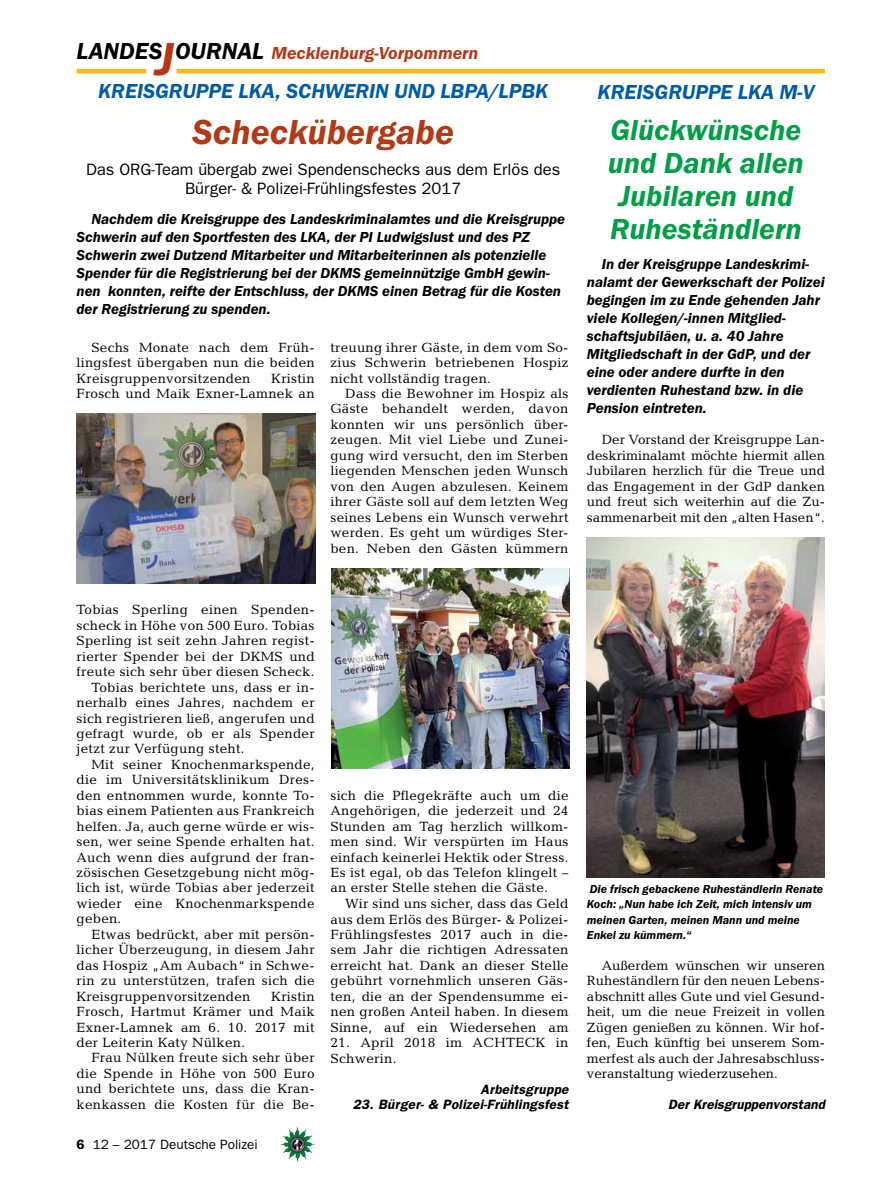
<style>
.page{position:relative;width:893px;height:1191px;background:#fff}
.page>*{position:absolute;margin:0;border:0;box-sizing:border-box;transform-origin:0 0}
.t1{font:italic 600 36px "Franklin Gothic Itc T";color:#b33916}
.t2{font:italic 600 30px/33px "Franklin Gothic Itc T";color:#009f47;text-align:center}
.t3{font:italic 600 21px "Franklin Gothic Itc T";color:#005baa}
.t4{font:italic 600 18px "Franklin Gothic Itc T";color:#b33916}
.t5{font:16.5px/18.8px "Franklin Gothic";color:#000;text-align:center}
.t6{font:italic 600 15px/18px "Franklin Gothic Itc T";color:#000}
.t7{font:13.5px/15.5px "Candida";letter-spacing:.02em;color:#000;text-align:justify}
.t8{font:italic 600 13.5px "Franklin Gothic";letter-spacing:.02em;color:#000}
.t9{font:13.5px "Franklin Gothic";color:#000}
.t10{font:italic 600 13.5px "Franklin Gothic";color:#000}
.t11{font:italic 600 12px/15.5px "Franklin Gothic Itc T";color:#000}
.s1{font-size:24px;color:#000}
.s2{font-size:48px}
.s3{font-weight:600}
</style>
<div class="page">
<hr style="left:77px;top:69px;width:69px;height:4px;background:#fdb913">
<hr style="left:176px;top:69px;width:649px;height:4px;background:#fdb913">
<img style="left:281px;top:1128px;width:16px;height:24px">
<img style="left:77px;top:413px;width:238px;height:170px">
<img style="left:331px;top:568px;width:238px;height:201px">
<img style="left:587px;top:537px;width:238px;height:340px">
<h3 class="t4" style="left:77px;top:42px;width:403px"><span class="s1">LANDES</span><span class="s2">J</span><span class="s1">OURNAL</span> Mecklenburg-Vorpommern</h3>
<h3 class="t3" style="left:98px;top:79px;width:452px">KREISGRUPPE LKA, SCHWERIN UND LBPA/LPBK</h3>
<h1 class="t1" style="left:192px;top:111px;width:263px">Scheckübergabe</h1>
<p class="t5" style="left:86px;top:160px;width:476px">Das ORG-Team übergab zwei Spendenschecks aus dem Erlös des<br>Bürger- &amp; Polizei-Frühlingsfestes 2017</p>
<p class="t6" style="left:77px;top:210px;width:490px;text-indent:15px">Nachdem die Kreisgruppe des Landeskriminalamtes und die Kreisgruppe Schwerin auf den Sportfesten des LKA, der PI Ludwigslust und des PZ Schwerin zwei Dutzend Mitarbeiter und Mitarbeiterinnen als potenzielle Spender für die Registrierung bei der DKMS gemeinnützige GmbH gewin&shy;nen konnten, reifte der Entschluss, der DKMS einen Betrag für die Kosten der Registrierung zu spenden.</p>
<p class="t7" style="left:330px;top:339px;width:240px">treuung ihrer Gäste, in dem vom So&shy;zius Schwerin betriebenen Hospiz nicht vollständig tragen.</p>
<p class="t7" style="left:330px;top:386px;width:240px;text-indent:15px">Dass die Bewohner im Hospiz als Gäste behandelt werden, davon konnten wir uns persönlich über&shy;zeugen. Mit viel Liebe und Zunei&shy;gung wird versucht, den im Sterben liegenden Menschen jeden Wunsch von den Augen abzulesen. Keinem ihrer Gäste soll auf dem letzten Weg seines Lebens ein Wunsch verwehrt werden. Es geht um würdiges Ster&shy;ben. Neben den Gästen kümmern</p>
<p class="t7" style="left:77px;top:339px;width:240px;text-indent:15px">Sechs Monate nach dem Früh&shy;lingsfest übergaben nun die beiden Kreisgruppenvorsitzenden</p>
<p class="t7" style="left:77px;top:370px;width:240px;text-align:right">Kristin<br>Frosch und Maik Exner-Lamnek an</p>
<h3 class="t3" style="left:598px;top:80px;width:218px">KREISGRUPPE LKA M-V</h3>
<h2 class="t2" style="left:608px;top:113px;width:198px">Glückwünsche und Dank allen<br>Jubilaren und<br>Ruheständlern</h2>
<p class="t6" style="left:587px;top:255px;width:239px;text-indent:15px">In der Kreisgruppe Landeskrimi&shy;nalamt der Gewerkschaft der Polizei begingen im zu Ende gehenden Jahr viele Kollegen/-innen Mitglied&shy;schaftsjubiläen, u. a. 40 Jahre<br>Mitgliedschaft in der GdP, und der eine oder andere durfte in den verdienten Ruhestand bzw. in die<br>Pension eintreten.</p>
<p class="t7" style="left:587px;top:432px;width:240px;text-indent:15px">Der Vorstand der Kreisgruppe Lan&shy;deskriminalamt möchte hiermit allen Jubilaren herzlich für die Treue und das Engagement in der GdP danken und freut sich weiterhin auf die Zu&shy;sammenarbeit mit den „alten Hasen“.</p>
<p class="t7" style="left:77px;top:602px;width:240px">Tobias Sperling einen Spenden-</p>
<p class="t7" style="left:77px;top:617px;width:240px">scheck in Höhe von 500 Euro. Tobias</p>
<p class="t7" style="left:77px;top:633px;width:240px">Sperling ist seit zehn Jahren regist-</p>
<p class="t7" style="left:77px;top:648px;width:240px">rierter Spender bei der DKMS und</p>
<p class="t7" style="left:77px;top:664px;width:239px">freute sich sehr über diesen Scheck.</p>
<p class="t7" style="left:91px;top:679px;width:225px">Tobias berichtete uns, dass er in-</p>
<p class="t7" style="left:77px;top:695px;width:240px">nerhalb eines Jahres, nachdem er</p>
<p class="t7" style="left:77px;top:710px;width:240px">sich registrieren ließ, angerufen und</p>
<p class="t7" style="left:77px;top:725px;width:240px">gefragt wurde, ob er als Spender</p>
<p class="t7" style="left:77px;top:741px;width:170px">jetzt zur Verfügung steht.</p>
<p class="t7" style="left:91px;top:756px;width:225px">Mit seiner Knochenmarkspende,</p>
<p class="t7" style="left:77px;top:772px;width:240px">die im Universitätsklinikum Dres-</p>
<p class="t7" style="left:77px;top:787px;width:240px">den entnommen wurde, konnte To-</p>
<p class="t7" style="left:77px;top:803px;width:240px">bias einem Patienten aus Frankreich</p>
<p class="t7" style="left:77px;top:818px;width:240px">helfen. Ja, auch gerne würde er wis-</p>
<p class="t7" style="left:77px;top:834px;width:240px">sen, wer seine Spende erhalten hat.</p>
<p class="t7" style="left:77px;top:849px;width:240px">Auch wenn dies aufgrund der fran-</p>
<p class="t7" style="left:77px;top:864px;width:240px">zösischen Gesetzgebung nicht mög-</p>
<p class="t7" style="left:77px;top:880px;width:240px">lich ist, würde Tobias aber jederzeit</p>
<p class="t7" style="left:77px;top:895px;width:240px">wieder eine Knochenmarkspende</p>
<p class="t7" style="left:77px;top:911px;width:46px">geben.</p>
<p class="t7" style="left:91px;top:926px;width:225px">Etwas bedrückt, aber mit persön-</p>
<p class="t7" style="left:77px;top:942px;width:240px">licher Überzeugung, in diesem Jahr</p>
<p class="t7" style="left:77px;top:957px;width:240px">das Hospiz „Am Aubach“ in Schwe-</p>
<p class="t7" style="left:77px;top:973px;width:240px">rin zu unterstützen, trafen sich die</p>
<p class="t7" style="left:77px;top:988px;width:175px">Kreisgruppenvorsitzenden</p>
<p class="t7" style="left:77px;top:988px;width:240px;text-indent:195px">Kristin Frosch, Hartmut Krämer und Maik Exner-Lamnek am 6. 10. 2017 mit der Leiterin Katy Nülken.</p>
<p class="t7" style="left:77px;top:1050px;width:240px;text-indent:15px">Frau Nülken freute sich sehr über die Spende in Höhe von 500 Euro und berichtete uns, dass die Kran&shy;kenkassen die Kosten für die Be-</p>
<p class="t9" style="left:77px;top:1136px;width:183px"><span class="s3">6</span> 12 – 2017 Deutsche Polizei</p>
<p class="t7" style="left:330px;top:787px;width:240px">sich die Pflegekräfte auch um die Angehörigen, die jederzeit und 24<br>Stunden am Tag herzlich willkom&shy;men sind. Wir verspürten im Haus einfach keinerlei Hektik oder Stress.<br>Es ist egal, ob das Telefon klingelt – an erster Stelle stehen die Gäste.</p>
<p class="t7" style="left:330px;top:895px;width:240px;text-indent:15px">Wir sind uns sicher, dass das Geld aus dem Erlös des Bürger- &amp; Polizei-Frühlingsfestes 2017 auch in die&shy;sem Jahr die richtigen Adressaten erreicht hat. Dank an dieser Stelle gebührt vornehmlich unseren Gäs&shy;ten, die an der Spendensumme ei&shy;nen großen Anteil haben. In diesem Sinne, auf ein Wiedersehen am</p>
<p class="t7" style="left:330px;top:1034px;width:240px">21. April 2018 im ACHTECK in<br>Schwerin.</p>
<p class="t8" style="left:481px;top:1081px;width:89px">Arbeitsgruppe</p>
<p class="t8" style="left:353px;top:1096px;width:217px">23. Bürger- &amp; Polizei-Frühlingsfest</p>
<p class="t11" style="left:587px;top:880px;width:238px">Die frisch gebackene Ruheständlerin Renate Koch: „Nun habe ich Zeit, mich intensiv um meinen Garten, meinen Mann und meine Enkel zu kümmern.“</p>
<p class="t7" style="left:587px;top:957px;width:240px;text-indent:15px">Außerdem wünschen wir unseren Ruheständlern für den neuen Lebens&shy;abschnitt alles Gute und viel Gesund&shy;heit, um die neue Freizeit in vollen Zügen genießen zu können. Wir hof&shy;fen, Euch künftig bei unserem Som&shy;merfest als auch der Jahresabschluss&shy;veranstaltung wiederzusehen.</p>
<p class="t10" style="left:668px;top:1096px;width:158px">Der Kreisgruppenvorstand</p>
</div>
